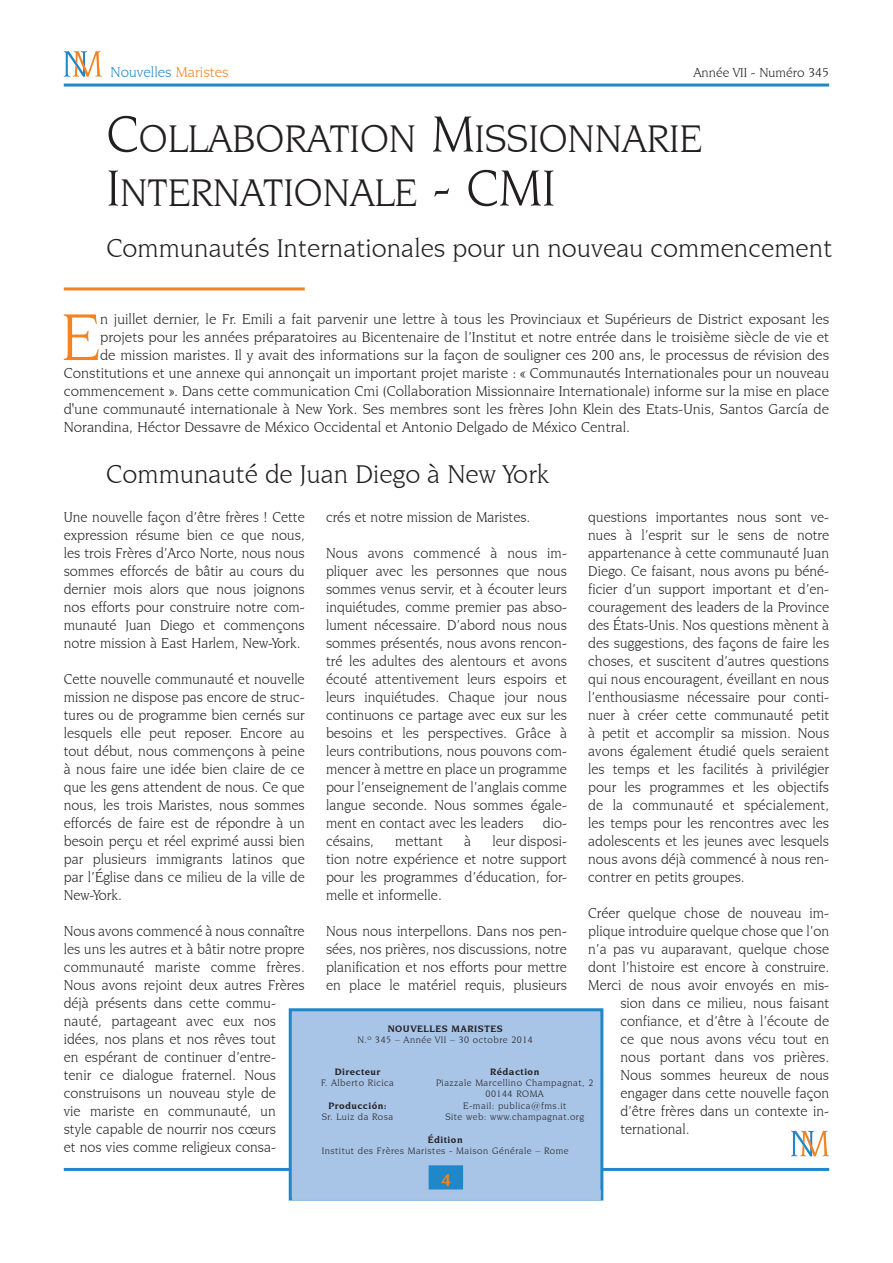
<style>
.page{position:relative;width:893px;height:1263px;background:#fff}
.page>*{position:absolute;margin:0;border:0;box-sizing:border-box;transform-origin:0 0}
.paragrafoSemDopo{font:70.2px "Novarese IT Cby BT";color:#f58220}
.Titolo{font:40.5px "Novarese IT Cby BT";color:#231f20}
.Sottotitolo{font:27px "Novarese IT Cby BT";color:#231f20}
.Normale{font:700 18px "Novarese IT Cby BT";color:#f58220}
.paragrafo4{font:15px/18px "Novarese IT Cby BT";color:#231f20;text-align:justify;scale:.96 1}
.paragrafoSemDopo-2{font:15px "Novarese IT Cby BT";color:#231f20}
.Normale-2{font:15px "Novarese IT Cby BT";color:#2088c9}
.Normale-3{font:13.5px "Novarese IT Cby BT";color:#231f20}
.Normale-4{font:9.75px "Novarese IT Cby BT";letter-spacing:.05em;color:#231f20}
.Normale-5{font:700 9.75px "Novarese IT Cby BT";letter-spacing:.05em;color:#231f20}
.s1{color:#f58220}
.s2{font-size:54px}
</style>
<div class="page">
<hr style="left:64px;top:84px;width:765px;height:3px;background:#2088c9">
<svg style="left:64px;top:51px;width:38px;height:26px"></svg>
<svg style="left:791px;top:1131px;width:38px;height:25px"></svg>
<hr style="left:64px;top:1168px;width:765px;height:3px;background:#2088c9">
<div style="left:289px;top:1008px;width:314px;height:192px;background:#a8c4e6;border:3px solid #2088c9"></div>
<div style="left:429px;top:1165px;width:34px;height:25px;background:#2088c9;border:3px solid #2088c9"></div>
<div style="left:292px;top:1190px;width:309px;height:10px;background:#a8c4e6"></div>
<hr style="left:64px;top:287px;width:241px;height:3px;background:#f58220">
<p class="Normale-2" style="left:111px;top:63px;width:120px">Nouvelles <span class="s1">Maristes</span></p>
<p class="Normale-3" style="left:693px;top:64px;width:137px">Année VII - Numéro 345</p>
<p class="Titolo" style="left:106px;top:114px;width:597px"><span class="s2">C</span>OLLABORATION <span class="s2">M</span>ISSIONNARIE</p>
<p class="Titolo" style="left:106px;top:168px;width:390px"><span class="s2">I</span>NTERNATIONALE <span class="s2">- CMI</span></p>
<p class="Sottotitolo" style="left:106px;top:232px;width:727px">Communautés Internationales pour un nouveau commencement</p>
<p class="paragrafoSemDopo" style="left:61px;top:295px;width:41px">E</p>
<p class="paragrafoSemDopo-2" style="left:100px;top:310px;width:730px">n juillet dernier, le Fr. Emili a fait parvenir une lettre à tous les Provinciaux et Supérieurs de District exposant les</p>
<p class="paragrafoSemDopo-2" style="left:100px;top:328px;width:730px">projets pour les années préparatoires au Bicentenaire de l’Institut et notre entrée dans le troisième siècle de vie et</p>
<p class="paragrafoSemDopo-2" style="left:100px;top:346px;width:730px">de mission maristes. Il y avait des informations sur la façon de souligner ces 200 ans, le processus de révision des</p>
<p class="paragrafoSemDopo-2" style="left:64px;top:364px;width:767px">Constitutions et une annexe qui annonçait un important projet mariste : « Communautés Internationales pour un nouveau</p>
<p class="paragrafoSemDopo-2" style="left:64px;top:382px;width:767px">commencement ». Dans cette communication Cmi (Collaboration Missionnaire Internationale) informe sur la mise en place</p>
<p class="paragrafoSemDopo-2" style="left:64px;top:400px;width:767px">d'une communauté internationale à New York. Ses membres sont les frères John Klein des Etats-Unis, Santos García de</p>
<p class="paragrafoSemDopo-2" style="left:64px;top:418px;width:568px">Norandina, Héctor Dessavre de México Occidental et Antonio Delgado de México Central.</p>
<p class="Sottotitolo" style="left:106px;top:458px;width:445px">Communauté de Juan Diego à New York</p>
<p class="paragrafo4" style="left:64px;top:508px;width:252px">Une nouvelle façon d’être frères ! Cette expression résume bien ce que nous, les trois Frères d’Arco Norte, nous nous sommes efforcés de bâtir au cours du dernier mois alors que nous joignons nos efforts pour construire notre com&shy;munauté Juan Diego et commençons notre mission à East Harlem, New-York.</p>
<p class="paragrafo4" style="left:64px;top:670px;width:253px">Cette nouvelle communauté et nouvelle mission ne dispose pas encore de struc&shy;tures ou de programme bien cernés sur lesquels elle peut reposer. Encore au tout début, nous commençons à peine à nous faire une idée bien claire de ce que les gens attendent de nous. Ce que nous, les trois Maristes, nous sommes efforcés de faire est de répondre à un besoin perçu et réel exprimé aussi bien par plusieurs immigrants latinos que par l’Église dans ce milieu de la ville de New-York.</p>
<p class="paragrafo4" style="left:64px;top:922px;width:252px;text-align:left">Nous avons commencé à nous connaître les uns les autres et à bâtir notre propre communauté mariste comme frères.<br>Nous avons rejoint deux autres Frères déjà présents dans cette commu&shy;nauté, partageant avec eux nos idées, nos plans et nos rêves tout<br>en espérant de continuer d’entre&shy;tenir ce dialogue fraternel. Nous construisons un nouveau style de<br>vie mariste en communauté, un style capable de nourrir nos cœurs<br>et nos vies comme religieux consa-</p>
<p class="paragrafo4" style="left:326px;top:508px;width:214px">crés et notre mission de Maristes.</p>
<p class="paragrafo4" style="left:326px;top:544px;width:253px">Nous avons commencé à nous im&shy;pliquer avec les personnes que nous sommes venus servir, et à écouter leurs inquiétudes, comme premier pas abso&shy;lument nécessaire. D’abord nous nous sommes présentés, nous avons rencon&shy;tré les adultes des alentours et avons écouté attentivement leurs espoirs et leurs inquiétudes. Chaque jour nous continuons ce partage avec eux sur les besoins et les perspectives. Grâce à leurs contributions, nous pouvons com&shy;mencer à mettre en place un programme pour l’enseignement de l’anglais comme langue seconde. Nous sommes égale&shy;ment en contact avec les leaders</p>
<p class="paragrafo4" style="left:588px;top:508px;width:253px">questions importantes nous sont ve&shy;nues à l’esprit sur le sens de notre appartenance à cette communauté Juan Diego. Ce faisant, nous avons pu béné&shy;ficier d’un support important et d’en&shy;couragement des leaders de la Province des États-Unis. Nos questions mènent à des suggestions, des façons de faire les choses, et suscitent d’autres questions qui nous encouragent, éveillant en nous l’enthousiasme nécessaire pour conti&shy;nuer à créer cette communauté petit à petit et accomplir sa mission. Nous avons également étudié quels seraient les temps et les facilités à privilégier pour les programmes et les objectifs de la communauté et spécialement, les temps pour les rencontres avec les adolescents et les jeunes avec lesquels nous avons déjà commencé à nous ren&shy;contrer en petits groupes.</p>
<p class="paragrafo4" style="left:588px;top:904px;width:252px">Créer quelque chose de nouveau im-</p>
<p class="paragrafo4" style="left:588px;top:922px;width:252px">plique introduire quelque chose que l’on</p>
<p class="paragrafo4" style="left:588px;top:940px;width:252px">n’a pas vu auparavant, quelque chose</p>
<p class="paragrafo4" style="left:588px;top:958px;width:252px">dont l’histoire est encore à construire.</p>
<p class="paragrafo4" style="left:588px;top:976px;width:252px">Merci de nous avoir envoyés en mis-</p>
<p class="paragrafo4" style="left:620px;top:994px;width:219px">sion dans ce milieu, nous faisant</p>
<p class="paragrafo4" style="left:620px;top:1012px;width:219px">confiance, et d’être à l’écoute de</p>
<p class="paragrafo4" style="left:620px;top:1030px;width:219px">ce que nous avons vécu tout en</p>
<p class="paragrafo4" style="left:620px;top:1048px;width:219px">nous portant dans vos prières.</p>
<p class="paragrafo4" style="left:620px;top:1066px;width:219px">Nous sommes heureux de nous</p>
<p class="paragrafo4" style="left:620px;top:1084px;width:219px">engager dans cette nouvelle façon</p>
<p class="paragrafo4" style="left:620px;top:1102px;width:219px">d’être frères dans un contexte in-</p>
<p class="paragrafo4" style="left:620px;top:1120px;width:73px">ternational.</p>
<p class="paragrafo4" style="left:543px;top:814px;width:27px">dio-</p>
<p class="paragrafo4" style="left:326px;top:832px;width:252px;text-indent:166px">leur disposi&shy;tion notre expérience et notre support pour les programmes d’éducation, for&shy;melle et informelle.</p>
<p class="paragrafo4" style="left:326px;top:922px;width:252px">Nous nous interpellons. Dans nos pen&shy;sées, nos prières, nos discussions, notre planification et nos efforts pour mettre en place le matériel requis, plusieurs</p>
<p class="paragrafo4" style="left:326px;top:832px;width:51px">césains,</p>
<p class="paragrafo4" style="left:395px;top:832px;width:51px">mettant</p>
<p class="paragrafo4" style="left:464px;top:832px;width:9px">à</p>
<p class="Normale-5" style="left:388px;top:1023px;width:116px">NOUVELLES MARISTES</p>
<p class="Normale-4" style="left:357px;top:1034px;width:177px">N.º 345 – Année VII – 30 octobre 2014</p>
<p class="Normale-5" style="left:335px;top:1066px;width:47px">Directeur</p>
<p class="Normale-4" style="left:321px;top:1077px;width:74px">F. Alberto Ricica</p>
<p class="Normale-5" style="left:328px;top:1099px;width:60px">Producción:</p>
<p class="Normale-4" style="left:322px;top:1111px;width:73px">Sr. Luiz da Rosa</p>
<p class="Normale-5" style="left:490px;top:1066px;width:51px">Rédaction</p>
<p class="Normale-4" style="left:436px;top:1077px;width:159px">Piazzale Marcellino Champagnat, 2</p>
<p class="Normale-4" style="left:486px;top:1088px;width:60px">00144 ROMA</p>
<p class="Normale-4" style="left:463px;top:1100px;width:105px">E-mail: publica@fms.it</p>
<p class="Normale-4" style="left:445px;top:1111px;width:140px">Site web: www.champagnat.org</p>
<p class="Normale-5" style="left:428px;top:1133px;width:36px">Édition</p>
<p class="Normale-4" style="left:322px;top:1145px;width:248px">Institut des Frères Maristes - Maison Générale – Rome</p>
<p class="Normale" style="left:441px;top:1169px;width:12px">4</p>
</div>
